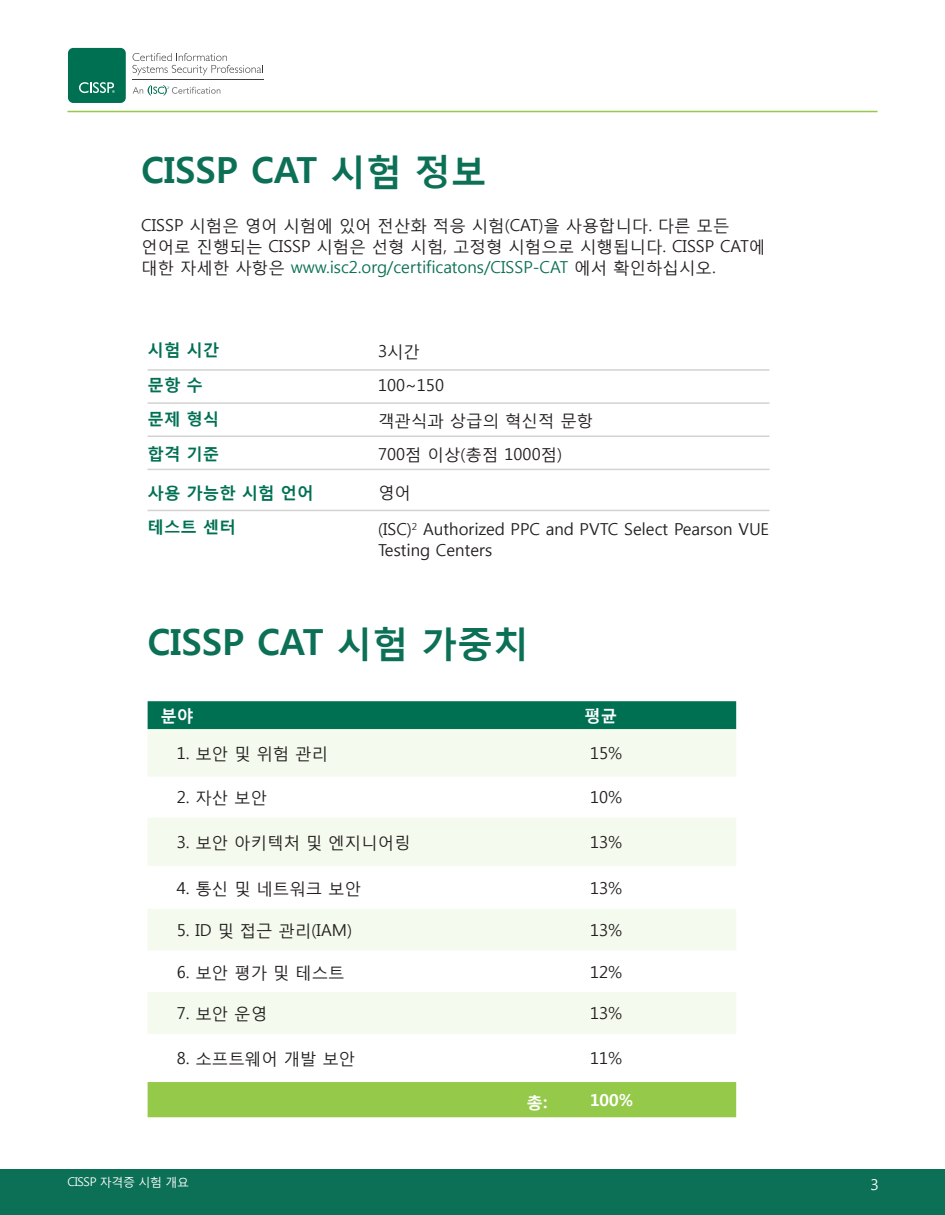
<style>
.page{position:relative;width:945px;height:1215px;background:#fff}
.page>*{position:absolute;margin:0;border:0;box-sizing:border-box;transform-origin:0 0}
.Green_Headlines_Big{font:700 36px "Malgun Gothic";color:#0b7055}
.t1{font:16.5px/21px "Malgun Gothic";color:#231f20}
.t2{font:700 16.5px "Malgun Gothic";color:#007053}
.t3{font:700 16.5px "Malgun Gothic";color:#fff}
.t4{font:15px "Malgun Gothic";color:#fff}
.t5{font:12px "Malgun Gothic";letter-spacing:-.035em;color:#fff}
.s1{color:#0b7055}
</style>
<div class="page">
<hr style="left:68px;top:111px;width:810px;height:1px;background:#94c94a">
<div style="left:0;top:1170px;width:945px;height:45px;background:#0b7055"></div>
<div style="left:68px;top:48px;width:58px;height:55px;background:#007053;border-radius:5px"></div>
<svg style="left:133px;top:53px;width:130px;height:22px"></svg>
<hr style="left:133px;top:80px;width:131px;height:1px;background:#3e3e3f">
<svg style="left:133px;top:85px;width:87px;height:11px"></svg>
<svg style="left:79px;top:82px;width:36px;height:11px"></svg>
<div style="left:148px;top:701px;width:588px;height:28px;background:#007053"></div>
<div style="left:148px;top:729px;width:588px;height:48px;background:#f4faed"></div>
<svg style="left:148px;top:818px;width:588px;height:216px;fill:#f4faed"></svg>
<div style="left:148px;top:1082px;width:588px;height:35px;background:#94c94a"></div>
<hr style="left:148px;top:369px;width:622px;height:2px;background:#d2d2d2">
<hr style="left:148px;top:402px;width:622px;height:2px;background:#d2d2d2">
<hr style="left:148px;top:436px;width:622px;height:1px;background:#d2d2d2">
<hr style="left:148px;top:469px;width:622px;height:1px;background:#d2d2d2">
<hr style="left:148px;top:510px;width:622px;height:1px;background:#d2d2d2">
<p class="Green_Headlines_Big" style="left:141px;top:149px;width:347px">CISSP CAT 시험 정보</p>
<p class="t1" style="left:141px;top:215px;width:626px">CISSP 시험은 영어 시험에 있어 전산화 적응 시험(CAT)을 사용합니다. 다른 모든 언어로 진행되는 CISSP 시험은 선형 시험, 고정형 시험으로 시행됩니다. CISSP CAT에 대한 자세한 사항은 <span class="s1">www.isc2.org/certificatons/CISSP-CAT</span> 에서 확인하십시오.</p>
<p class="t2" style="left:148px;top:339px;width:73px">시험 시간</p>
<p class="t2" style="left:148px;top:374px;width:57px">문항 수</p>
<p class="t2" style="left:148px;top:408px;width:73px">문제 형식</p>
<p class="t2" style="left:148px;top:443px;width:73px">합격 기준</p>
<p class="t2" style="left:148px;top:482px;width:167px">사용 가능한 시험 언어</p>
<p class="t2" style="left:148px;top:516px;width:90px">테스트 센터</p>
<p class="t1" style="left:378px;top:340px;width:44px">3시간</p>
<p class="t1" style="left:378px;top:375px;width:68px">100~150</p>
<p class="t1" style="left:378px;top:409px;width:217px">객관식과 상급의 혁신적 문항</p>
<p class="t1" style="left:378px;top:444px;width:186px">700점 이상(총점 1000점)</p>
<p class="t1" style="left:378px;top:481px;width:34px">영어</p>
<p class="t1" style="left:378px;top:519px;width:393px">(ISC)<sup>2</sup> Authorized PPC and PVTC Select Pearson VUE<br>Testing Centers</p>
<p class="Green_Headlines_Big" style="left:148px;top:620px;width:383px">CISSP CAT 시험 가중치</p>
<p class="t3" style="left:160px;top:706px;width:34px">분야</p>
<p class="t3" style="left:584px;top:706px;width:34px">평균</p>
<p class="t1" style="left:177px;top:743px;width:153px">1. 보안 및 위험 관리</p>
<p class="t1" style="left:590px;top:743px;width:33px">15%</p>
<p class="t1" style="left:177px;top:787px;width:92px">2. 자산 보안</p>
<p class="t1" style="left:590px;top:787px;width:33px">10%</p>
<p class="t1" style="left:177px;top:832px;width:235px">3. 보안 아키텍처 및 엔지니어링</p>
<p class="t1" style="left:590px;top:832px;width:33px">13%</p>
<p class="t1" style="left:177px;top:878px;width:186px">4. 통신 및 네트워크 보안</p>
<p class="t1" style="left:590px;top:878px;width:33px">13%</p>
<p class="t1" style="left:177px;top:920px;width:177px">5. ID 및 접근 관리(IAM)</p>
<p class="t1" style="left:590px;top:920px;width:33px">13%</p>
<p class="t1" style="left:177px;top:962px;width:169px">6. 보안 평가 및 테스트</p>
<p class="t1" style="left:590px;top:962px;width:33px">12%</p>
<p class="t1" style="left:177px;top:1003px;width:92px">7. 보안 운영</p>
<p class="t1" style="left:590px;top:1003px;width:33px">13%</p>
<p class="t1" style="left:177px;top:1048px;width:180px">8. 소프트웨어 개발 보안</p>
<p class="t1" style="left:590px;top:1048px;width:33px">11%</p>
<p class="t3" style="left:527px;top:1092px;width:22px">총:</p>
<p class="t3" style="left:590px;top:1090px;width:45px">100%</p>
<p class="t5" style="left:68px;top:1175px;width:123px">CISSP 자격증 시험 개요</p>
<p class="t4" style="left:870px;top:1176px;width:10px">3</p>
</div>
